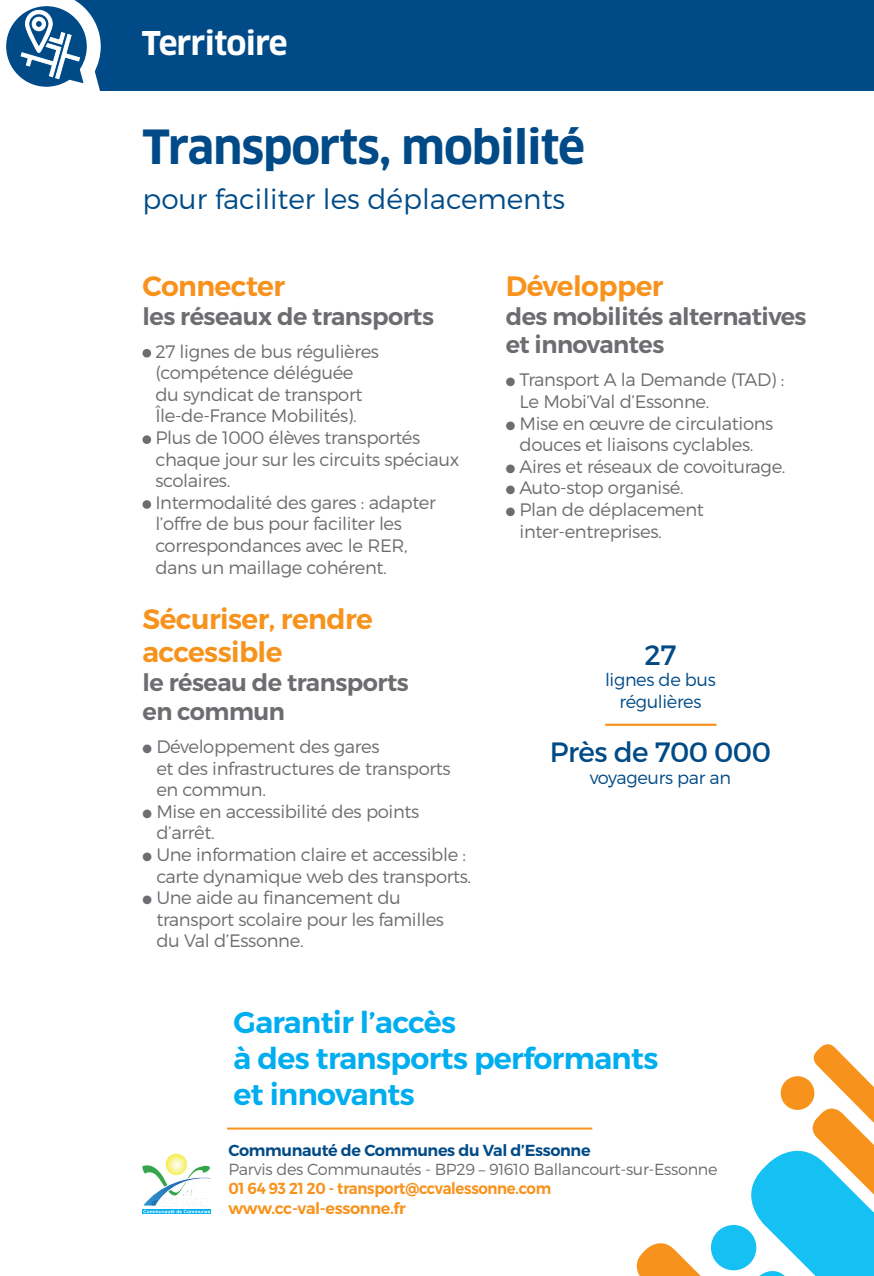
<style>
.page{position:relative;width:874px;height:1276px;background:#fff}
.page>*{position:absolute;margin:0;border:0;box-sizing:border-box;transform-origin:0 0}
.t1{font:700 46px "Clan Pro";letter-spacing:-.02em;color:#004b87}
.t2{font:700 32px "Clan Pro";letter-spacing:-.02em;color:#fff}
.t3{font:600 30px/36px "Montserrat";letter-spacing:-.02em;color:#00aeef}
.t4{font:600 28px/33.6px "Montserrat";letter-spacing:-.02em;color:#f7931d}
.t5{font:300 28px "Montserrat";color:#004b87}
.t6{font:28px "Montserrat";letter-spacing:-.02em;color:#004b87}
.t7{font:600 24px/28.8px "Montserrat";letter-spacing:-.02em;color:#6c6d70}
.t8{font:300 18px/21.6px "Montserrat";letter-spacing:-.02em;color:#6c6d70}
.t9{font:300 17.8px/21.4px "Montserrat";letter-spacing:-.02em;color:#004b87;text-align:center}
.t10{font:300 16px "Montserrat";letter-spacing:-.02em;color:#6c6d70}
.t11{font:600 16px "Montserrat";letter-spacing:-.02em;color:#f7931d;scale:.93 1}
.t12{font:600 16px "Montserrat";letter-spacing:-.02em;color:#004b87}
.t13{font:600 16px "Montserrat";letter-spacing:-.02em;color:#f7931d}
</style>
<div class="page">
<div style="left:0;top:0;width:873px;height:91px;background:#004b87"></div>
<svg style="left:0;top:0;width:101px;height:91px"></svg>
<svg style="left:142px;top:349px;width:9px;height:8px"></svg>
<svg style="left:142px;top:435px;width:9px;height:9px"></svg>
<svg style="left:142px;top:500px;width:9px;height:9px"></svg>
<svg style="left:165px;top:1153px;width:22px;height:22px"></svg>
<div style="left:165px;top:1153px;width:22px;height:22px;border:1px solid #fff;border-radius:50%"></div>
<svg style="left:142px;top:1163px;width:69px;height:50px"></svg>
<hr style="left:227px;top:1127px;width:365px;height:2px;background:#f7931d">
<svg style="left:636px;top:1044px;width:237px;height:232px"></svg>
<div style="left:780px;top:1076px;width:34px;height:34px;background:#f7931d;border-radius:50%"></div>
<div style="left:710px;top:1225px;width:46px;height:45px;background:#15c0f2;border-radius:50%"></div>
<hr style="left:605px;top:723px;width:111px;height:3px;background:#f7931d">
<p class="t2" style="left:142px;top:25px;width:147px">Territoire</p>
<p class="t1" style="left:142px;top:120px;width:444px">Transports, mobilité</p>
<p class="t5" style="left:142px;top:182px;width:424px">pour faciliter les déplacements</p>
<p class="t4" style="left:142px;top:269px;width:144px">Connecter</p>
<p class="t7" style="left:142px;top:302px;width:293px">les réseaux de transports</p>
<p class="t8" style="left:155px;top:340px;width:225px">27 lignes de bus régulières (compétence déléguée du syndicat de transport<br>Île-de-France Mobilités).</p>
<p class="t8" style="left:155px;top:426px;width:305px">Plus de 1000 élèves transportés chaque jour sur les circuits spéciaux scolaires.</p>
<p class="t8" style="left:155px;top:491px;width:282px">Intermodalité des gares : adapter l’offre de bus pour faciliter les correspondances avec le RER, dans un maillage cohérent.</p>
<p class="t4" style="left:142px;top:602px;width:232px">Sécuriser, rendre accessible</p>
<p class="t7" style="left:142px;top:668px;width:268px">le réseau de transports en commun</p>
<p class="t8" style="left:156px;top:735px;width:296px;text-indent:-14px">● Développement des gares<br>et des infrastructures de transports en commun.</p>
<p class="t8" style="left:156px;top:800px;width:264px;text-indent:-14px">● Mise en accessibilité des points d’arrêt.</p>
<p class="t8" style="left:142px;top:843px;width:330px;text-align:right">● Une information claire et accessible : carte dynamique web des transports.</p>
<p class="t8" style="left:156px;top:886px;width:289px;text-indent:-14px">● Une aide au financement du transport scolaire pour les familles du Val d’Essonne.</p>
<p class="t4" style="left:505px;top:269px;width:159px">Développer</p>
<p class="t7" style="left:505px;top:302px;width:302px">des mobilités alternatives et innovantes</p>
<p class="t8" style="left:519px;top:369px;width:266px;text-indent:-14px">● Transport A la Demande (TAD) :<br>Le Mobi’Val d’Essonne.</p>
<p class="t8" style="left:505px;top:412px;width:269px;text-align:center">● Mise en œuvre de circulations douces et liaisons cyclables.</p>
<p class="t8" style="left:505px;top:455px;width:281px">● Aires et réseaux de covoiturage.</p>
<p class="t8" style="left:505px;top:477px;width:179px">● Auto-stop organisé.</p>
<p class="t8" style="left:519px;top:498px;width:186px;text-indent:-14px">● Plan de déplacement inter-entreprises.</p>
<p class="t6" style="left:644px;top:638px;width:33px">27</p>
<p class="t9" style="left:604px;top:669px;width:112px">lignes de bus régulières</p>
<p class="t6" style="left:549px;top:735px;width:222px">Près de 700 000</p>
<p class="t9" style="left:589px;top:766px;width:143px">voyageurs par an</p>
<p class="t3" style="left:233px;top:1005px;width:426px">Garantir l’accès<br>à des transports performants et innovants</p>
<p class="t12" style="left:228px;top:1140px;width:363px">Communauté de Communes du Val d’Essonne</p>
<p class="t10" style="left:228px;top:1159px;width:490px">Parvis des Communautés - BP29 – 91610 Ballancourt-sur-Essonne</p>
<p class="t11" style="left:228px;top:1178px;width:348px">01 64 93 21 20 - transport@ccvalessonne.com</p>
<p class="t13" style="left:228px;top:1198px;width:179px">www.cc-val-essonne.fr</p>
</div>
